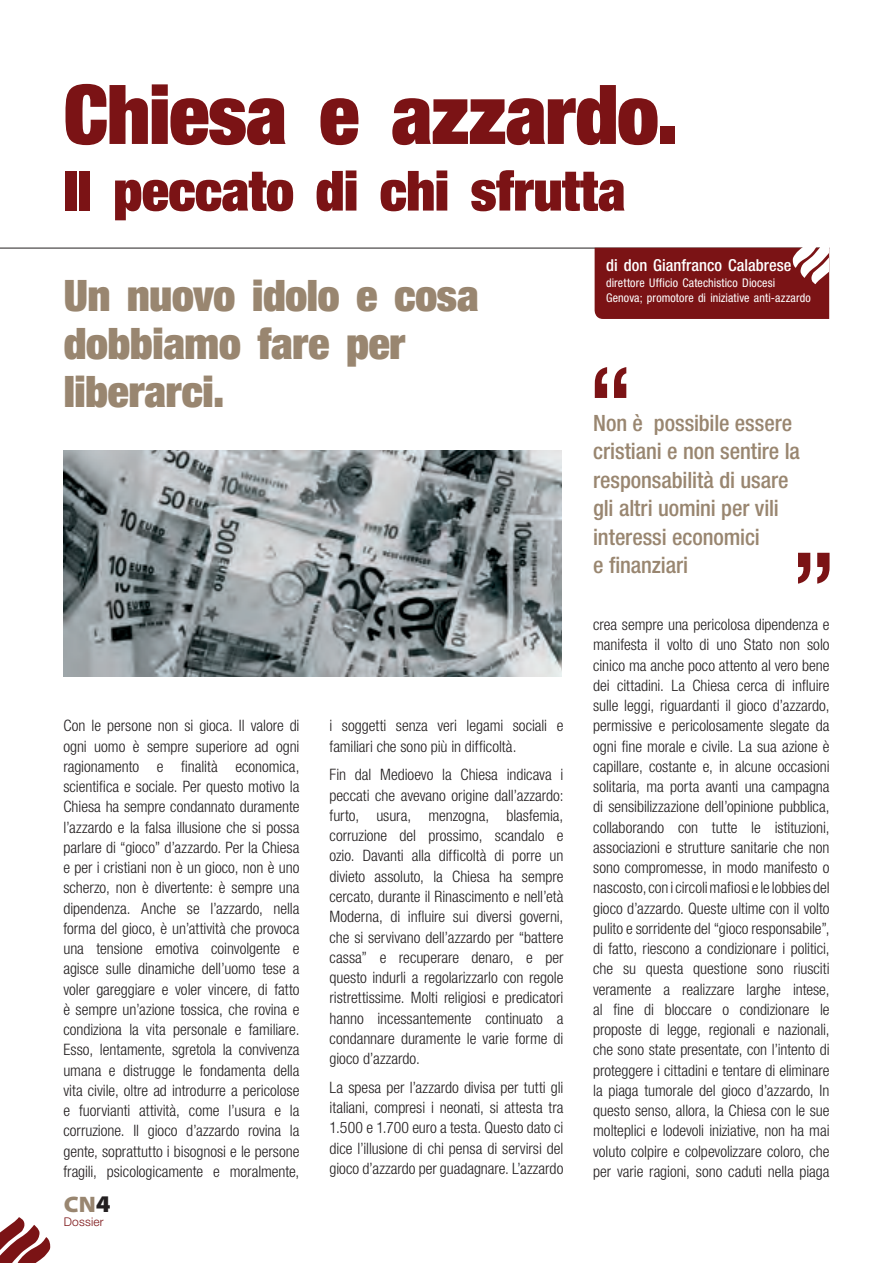
<style>
.page{position:relative;width:893px;height:1263px;background:#fff}
.page>*{position:absolute;margin:0;border:0;box-sizing:border-box;transform-origin:0 0}
.t1{font:900 condensed 82.5px "Helvetica Neue LT Std";letter-spacing:-.01em;color:#7b1315}
.t2{font:900 condensed 55.5px "Helvetica Neue LT Std";letter-spacing:-.005em;color:#7b1315}
.t3{font:900 condensed 43.5px/48px "Helvetica Neue LT Std";letter-spacing:-.005em;color:#998670}
.t4{font:500 condensed 22.5px/28.5px "Helvetica Neue LT Std";letter-spacing:-.005em;color:#998670}
.t5{font:900 semi-expanded 22.5px "Myriad Pro";color:#998670}
.t6{font:500 condensed 16.5px "Helvetica Neue LT Std";color:#fff}
.t7{font:300 condensed 15.75px/20.2px "Helvetica Neue LT Std";letter-spacing:-.005em;color:#231f20;text-align:justify}
.t8{font:condensed 12px/14.4px "Helvetica Neue LT Std";letter-spacing:.01em;color:#fff}
.t9{font:300 12px "Helvetica Neue LT Std";letter-spacing:.015em;color:#7b1315}
.s1{font-size:24px;color:#231f20}
</style>
<div class="page">
<svg style="left:0;top:1217px;width:51px;height:46px"></svg>
<hr style="left:0;top:248px;width:829px;height:1px;background:#231f20">
<div style="left:595px;top:247px;width:234px;height:72px;background:#7b1315"></div>
<svg style="left:595px;top:367px;width:31px;height:31px"></svg>
<svg style="left:798px;top:553px;width:31px;height:31px"></svg>
<img style="left:64px;top:451px;width:497px;height:225px">
<h1 class="t1" style="left:64px;top:62px;width:616px">Chiesa e azzardo.</h1>
<h2 class="t2" style="left:64px;top:155px;width:563px">Il peccato di chi sfrutta</h2>
<h3 class="t3" style="left:64px;top:270px;width:416px">Un nuovo idolo e cosa dobbiamo fare per liberarci.</h3>
<p class="t7" style="left:63px;top:715px;width:238px">Con le persone non si gioca. Il valore di ogni uomo è sempre superiore ad ogni ragionamento e finalità economica, scientifica e sociale. Per questo motivo la Chiesa ha sempre condannato duramente l’azzardo e la falsa illusione che si possa parlare di “gioco” d’azzardo. Per la Chiesa e per i cristiani non è un gioco, non è uno scherzo, non è divertente: è sempre una dipendenza. Anche se l’azzardo, nella forma del gioco, è un’attività che provoca una tensione emotiva coinvolgente e agisce sulle dinamiche dell’uomo tese a voler gareggiare e voler vincere, di fatto è sempre un’azione tossica, che rovina e condiziona la vita personale e familiare.<br>Esso, lentamente, sgretola la convivenza umana e distrugge le fondamenta della vita civile, oltre ad introdurre a pericolose e fuorvianti attività, come l’usura e la corruzione. Il gioco d’azzardo rovina la gente, soprattutto i bisognosi e le persone fragili, psicologicamente e moralmente,</p>
<p class="t7" style="left:330px;top:716px;width:235px">i soggetti senza veri legami sociali e familiari che sono più in difficoltà.</p>
<p class="t7" style="left:330px;top:765px;width:235px">Fin dal Medioevo la Chiesa indicava i peccati che avevano origine dall’azzardo: furto, usura, menzogna, blasfemia, corruzione del prossimo, scandalo e ozio. Davanti alla difficoltà di porre un divieto assoluto, la Chiesa ha sempre cercato, durante il Rinascimento e nell’età Moderna, di influire sui diversi governi, che si servivano dell’azzardo per “battere cassa” e recuperare denaro, e per questo indurli a regolarizzarlo con regole ristrettissime. Molti religiosi e predicatori hanno incessantemente continuato a condannare duramente le varie forme di gioco d’azzardo.</p>
<p class="t7" style="left:330px;top:1077px;width:235px">La spesa per l’azzardo divisa per tutti gli italiani, compresi i neonati, si attesta tra 1.500 e 1.700 euro a testa. Questo dato ci dice l’illusione di chi pensa di servirsi del gioco d’azzardo per guadagnare. L’azzardo</p>
<h3 class="t5" style="left:64px;top:1191px;width:48px">CN<span class="s1">4</span></h3>
<p class="t9" style="left:64px;top:1214px;width:41px">Dossier</p>
<p class="t6" style="left:606px;top:255px;width:187px">di don Gianfranco Calabrese</p>
<p class="t8" style="left:606px;top:276px;width:206px">direttore Ufficio Catechistico Diocesi<br>Genova; promotore di iniziative anti-azzardo</p>
<h3 class="t4" style="left:593px;top:408px;width:208px">Non è possibile essere cristiani e non sentire la responsabilità di usare gli altri uomini per vili interessi economici<br>e finanziari</h3>
<p class="t7" style="left:593px;top:614px;width:238px">crea sempre una pericolosa dipendenza e manifesta il volto di uno Stato non solo cinico ma anche poco attento al vero bene dei cittadini. La Chiesa cerca di influire sulle leggi, riguardanti il gioco d’azzardo, permissive e pericolosamente slegate da ogni fine morale e civile. La sua azione è capillare, costante e, in alcune occasioni solitaria, ma porta avanti una campagna di sensibilizzazione dell’opinione pubblica, collaborando con tutte le istituzioni, associazioni e strutture sanitarie che non sono compromesse, in modo manifesto o nascosto, con i circoli mafiosi e le lobbies del gioco d’azzardo. Queste ultime con il volto pulito e sorridente del “gioco responsabile”, di fatto, riescono a condizionare i politici, che su questa questione sono riusciti veramente a realizzare larghe intese, al fine di bloccare o condizionare le proposte di legge, regionali e nazionali, che sono state presentate, con l’intento di proteggere i cittadini e tentare di eliminare la piaga tumorale del gioco d’azzardo, In questo senso, allora, la Chiesa con le sue molteplici e lodevoli iniziative, non ha mai voluto colpire e colpevolizzare coloro, che per varie ragioni, sono caduti nella piaga</p>
</div>
